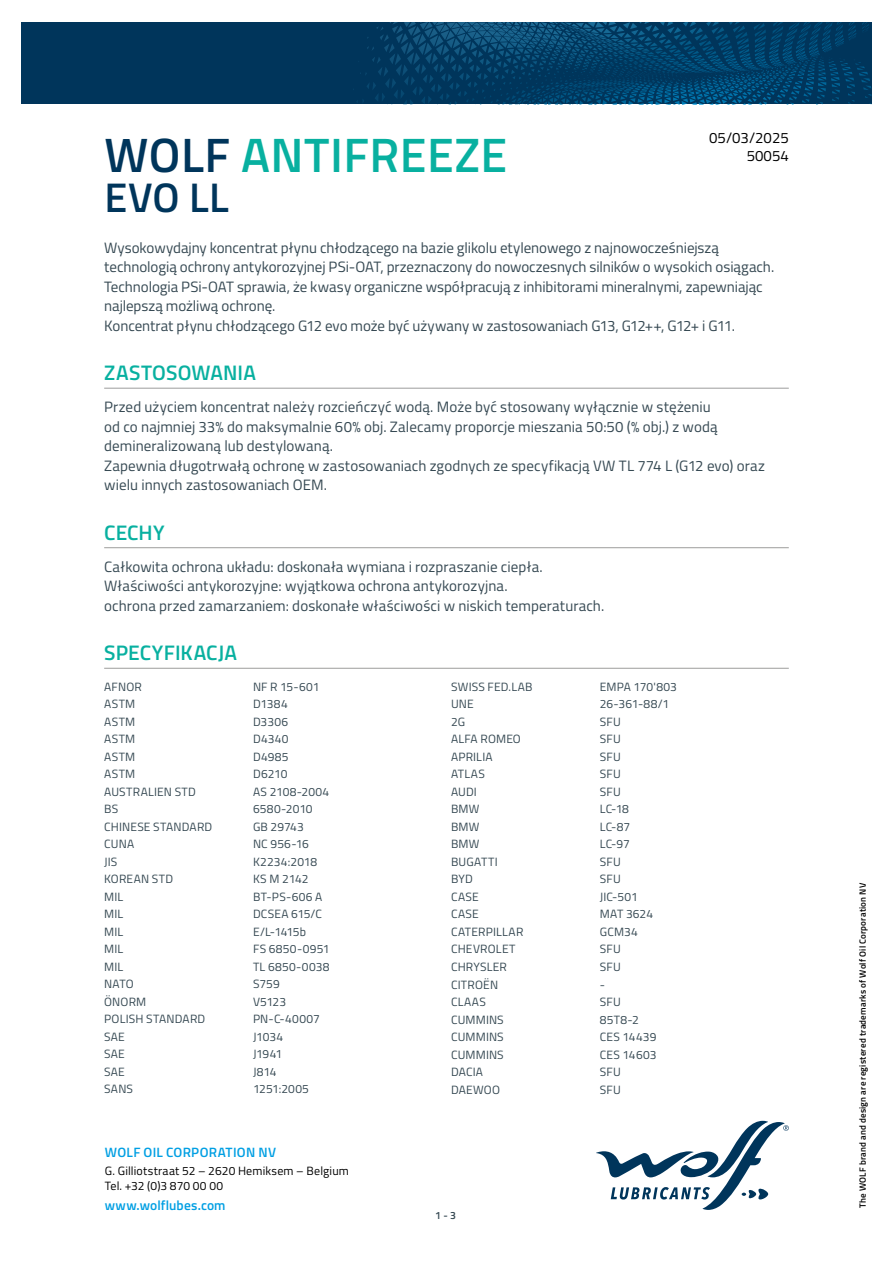
<style>
.page{position:relative;width:893px;height:1263px;background:#fff}
.page>*{position:absolute;margin:0;border:0;box-sizing:border-box;transform-origin:0 0}
.t1{font:600 48.3px "Titillium";letter-spacing:.01em;color:#08b0a0}
.t2{font:600 41.4px "Titillium";color:#00355b}
.t3{font:600 21px "Titillium";letter-spacing:.005em;color:#08b0a0}
.t4{font:15px/19.5px "Titillium";letter-spacing:.005em;color:#364953}
.t5{font:15px/18px "Titillium";color:#000;text-align:right}
.t6{font:600 13.5px "Titillium";letter-spacing:.015em;color:#009fe3}
.t7{font:12px "Titillium";letter-spacing:.015em;color:#364953}
.t8{font:12px/14.4px "Titillium";letter-spacing:.015em;color:#000}
.t9{font:600 10.5px "Titillium";color:#364953}
.t10{font:600 9px "Titillium";letter-spacing:.025em;color:#000}
.s1{color:#00355b}
</style>
<div class="page">
<svg style="left:596px;top:1121px;width:193px;height:89px"></svg>
<svg style="left:21px;top:22px;width:851px;height:82px;background:#013b62"></svg>
<hr style="left:104px;top:388px;width:685px;height:1px;background:#9d9d9c">
<hr style="left:104px;top:547px;width:685px;height:1px;background:#9d9d9c">
<hr style="left:104px;top:668px;width:685px;height:1px;background:#9d9d9c">
<p class="t5" style="left:709px;top:128px;width:81px">05/03/2025<br>50054</p>
<h1 class="t1" style="left:104px;top:118px;width:404px"><span class="s1">WOLF</span> ANTIFREEZE</h1>
<h2 class="t2" style="left:104px;top:166px;width:126px">EVO LL</h2>
<p class="t4" style="left:104px;top:237px;width:672px">Wysokowydajny koncentrat płynu chłodzącego na bazie glikolu etylenowego z najnowocześniejszą technologią ochrony antykorozyjnej PSi-OAT, przeznaczony do nowoczesnych silników o wysokich osiągach.<br>Technologia PSi-OAT sprawia, że kwasy organiczne współpracują z inhibitorami mineralnymi, zapewniając najlepszą możliwą ochronę.<br>Koncentrat płynu chłodzącego G12 evo może być używany w zastosowaniach G13, G12++, G12+ i G11.</p>
<h3 class="t3" style="left:104px;top:357px;width:153px">ZASTOSOWANIA</h3>
<p class="t4" style="left:104px;top:397px;width:662px">Przed użyciem koncentrat należy rozcieńczyć wodą. Może być stosowany wyłącznie w stężeniu<br>od co najmniej 33% do maksymalnie 60% obj. Zalecamy proporcje mieszania 50:50 (% obj.) z wodą demineralizowaną lub destylowaną.<br>Zapewnia długotrwałą ochronę w zastosowaniach zgodnych ze specyfikacją VW TL 774 L (G12 evo) oraz wielu innych zastosowaniach OEM.</p>
<h3 class="t3" style="left:104px;top:516px;width:62px">CECHY</h3>
<p class="t4" style="left:104px;top:556px;width:502px">Całkowita ochrona układu: doskonała wymiana i rozpraszanie ciepła.<br>Właściwości antykorozyjne: wyjątkowa ochrona antykorozyjna.<br>ochrona przed zamarzaniem: doskonałe właściwości w niskich temperaturach.</p>
<h3 class="t3" style="left:104px;top:637px;width:134px">SPECYFIKACJA</h3>
<p class="t7" style="left:104px;top:678px;width:39px">AFNOR</p>
<p class="t7" style="left:253px;top:678px;width:68px">NF R 15-601</p>
<p class="t7" style="left:104px;top:695px;width:33px">ASTM</p>
<p class="t7" style="left:253px;top:695px;width:36px">D1384</p>
<p class="t7" style="left:104px;top:713px;width:33px">ASTM</p>
<p class="t7" style="left:253px;top:713px;width:37px">D3306</p>
<p class="t7" style="left:104px;top:730px;width:33px">ASTM</p>
<p class="t7" style="left:253px;top:730px;width:37px">D4340</p>
<p class="t7" style="left:104px;top:748px;width:33px">ASTM</p>
<p class="t7" style="left:253px;top:748px;width:37px">D4985</p>
<p class="t7" style="left:104px;top:765px;width:33px">ASTM</p>
<p class="t7" style="left:253px;top:765px;width:36px">D6210</p>
<p class="t7" style="left:104px;top:783px;width:93px">AUSTRALIEN STD</p>
<p class="t7" style="left:253px;top:783px;width:78px">AS 2108-2004</p>
<p class="t7" style="left:104px;top:800px;width:16px">BS</p>
<p class="t7" style="left:253px;top:800px;width:61px">6580-2010</p>
<p class="t7" style="left:104px;top:818px;width:110px">CHINESE STANDARD</p>
<p class="t7" style="left:253px;top:818px;width:52px">GB 29743</p>
<p class="t7" style="left:104px;top:835px;width:32px">CUNA</p>
<p class="t7" style="left:253px;top:835px;width:57px">NC 956-16</p>
<p class="t7" style="left:104px;top:853px;width:15px">JIS</p>
<p class="t7" style="left:253px;top:853px;width:66px">K2234:2018</p>
<p class="t7" style="left:104px;top:870px;width:70px">KOREAN STD</p>
<p class="t7" style="left:253px;top:870px;width:57px">KS M 2142</p>
<p class="t7" style="left:104px;top:888px;width:21px">MIL</p>
<p class="t7" style="left:253px;top:888px;width:71px">BT-PS-606 A</p>
<p class="t7" style="left:104px;top:905px;width:21px">MIL</p>
<p class="t7" style="left:253px;top:905px;width:71px">DCSEA 615/C</p>
<p class="t7" style="left:104px;top:923px;width:21px">MIL</p>
<p class="t7" style="left:253px;top:923px;width:55px">E/L-1415b</p>
<p class="t7" style="left:104px;top:940px;width:21px">MIL</p>
<p class="t7" style="left:253px;top:940px;width:78px">FS 6850-0951</p>
<p class="t7" style="left:104px;top:958px;width:21px">MIL</p>
<p class="t7" style="left:253px;top:958px;width:78px">TL 6850-0038</p>
<p class="t7" style="left:104px;top:975px;width:31px">NATO</p>
<p class="t7" style="left:253px;top:975px;width:28px">S759</p>
<p class="t7" style="left:104px;top:993px;width:44px">ÖNORM</p>
<p class="t7" style="left:253px;top:993px;width:35px">V5123</p>
<p class="t7" style="left:104px;top:1010px;width:103px">POLISH STANDARD</p>
<p class="t7" style="left:253px;top:1010px;width:68px">PN-C-40007</p>
<p class="t7" style="left:104px;top:1028px;width:22px">SAE</p>
<p class="t7" style="left:253px;top:1028px;width:32px">J1034</p>
<p class="t7" style="left:104px;top:1045px;width:22px">SAE</p>
<p class="t7" style="left:253px;top:1045px;width:31px">J1941</p>
<p class="t7" style="left:104px;top:1063px;width:22px">SAE</p>
<p class="t7" style="left:253px;top:1063px;width:25px">J814</p>
<p class="t7" style="left:104px;top:1080px;width:30px">SANS</p>
<p class="t7" style="left:253px;top:1080px;width:58px">1251:2005</p>
<p class="t7" style="left:451px;top:678px;width:83px">SWISS FED.LAB</p>
<p class="t7" style="left:600px;top:678px;width:79px">EMPA 170'803</p>
<p class="t7" style="left:451px;top:695px;width:24px">UNE</p>
<p class="t7" style="left:600px;top:695px;width:71px">26-361-88/1</p>
<p class="t7" style="left:451px;top:713px;width:16px">2G</p>
<p class="t7" style="left:600px;top:713px;width:22px">SFU</p>
<p class="t7" style="left:451px;top:730px;width:71px">ALFA ROMEO</p>
<p class="t7" style="left:600px;top:730px;width:22px">SFU</p>
<p class="t7" style="left:451px;top:748px;width:43px">APRILIA</p>
<p class="t7" style="left:600px;top:748px;width:22px">SFU</p>
<p class="t7" style="left:451px;top:765px;width:35px">ATLAS</p>
<p class="t7" style="left:600px;top:765px;width:22px">SFU</p>
<p class="t7" style="left:451px;top:783px;width:27px">AUDI</p>
<p class="t7" style="left:600px;top:783px;width:22px">SFU</p>
<p class="t7" style="left:451px;top:800px;width:30px">BMW</p>
<p class="t7" style="left:600px;top:800px;width:31px">LC-18</p>
<p class="t7" style="left:451px;top:818px;width:30px">BMW</p>
<p class="t7" style="left:600px;top:818px;width:32px">LC-87</p>
<p class="t7" style="left:451px;top:835px;width:30px">BMW</p>
<p class="t7" style="left:600px;top:835px;width:32px">LC-97</p>
<p class="t7" style="left:451px;top:853px;width:48px">BUGATTI</p>
<p class="t7" style="left:600px;top:853px;width:22px">SFU</p>
<p class="t7" style="left:451px;top:870px;width:23px">BYD</p>
<p class="t7" style="left:600px;top:870px;width:22px">SFU</p>
<p class="t7" style="left:451px;top:888px;width:29px">CASE</p>
<p class="t7" style="left:600px;top:888px;width:39px">JIC-501</p>
<p class="t7" style="left:451px;top:905px;width:29px">CASE</p>
<p class="t7" style="left:600px;top:905px;width:55px">MAT 3624</p>
<p class="t7" style="left:451px;top:923px;width:74px">CATERPILLAR</p>
<p class="t7" style="left:600px;top:923px;width:40px">GCM34</p>
<p class="t7" style="left:451px;top:940px;width:66px">CHEVROLET</p>
<p class="t7" style="left:600px;top:940px;width:22px">SFU</p>
<p class="t7" style="left:451px;top:958px;width:57px">CHRYSLER</p>
<p class="t7" style="left:600px;top:958px;width:22px">SFU</p>
<p class="t7" style="left:451px;top:975px;width:49px">CITROËN</p>
<p class="t7" style="left:600px;top:975px;width:7px">-</p>
<p class="t7" style="left:451px;top:993px;width:36px">CLAAS</p>
<p class="t7" style="left:600px;top:993px;width:22px">SFU</p>
<p class="t7" style="left:451px;top:1010px;width:54px">CUMMINS</p>
<p class="t7" style="left:600px;top:1010px;width:40px">85T8-2</p>
<p class="t7" style="left:451px;top:1028px;width:54px">CUMMINS</p>
<p class="t7" style="left:600px;top:1028px;width:58px">CES 14439</p>
<p class="t7" style="left:451px;top:1045px;width:54px">CUMMINS</p>
<p class="t7" style="left:600px;top:1045px;width:58px">CES 14603</p>
<p class="t7" style="left:451px;top:1063px;width:34px">DACIA</p>
<p class="t7" style="left:600px;top:1063px;width:22px">SFU</p>
<p class="t7" style="left:451px;top:1080px;width:51px">DAEWOO</p>
<p class="t7" style="left:600px;top:1080px;width:22px">SFU</p>
<p class="t6" style="left:105px;top:1142px;width:173px">WOLF OIL CORPORATION NV</p>
<p class="t8" style="left:105px;top:1163px;width:246px">G. Gilliotstraat 52 – 2620 Hemiksem – Belgium<br>Tel. +32 (0)3 870 00 00</p>
<p class="t6" style="left:105px;top:1195px;width:122px">www.wolflubes.com</p>
<p class="t9" style="left:435px;top:1207px;width:22px">1 - 3</p>
<p class="t10" style="left:856px;top:1208px;width:326px;rotate:-90deg">The WOLF brand and design are registered trademarks of Wolf Oil Corporation NV</p>
</div>
